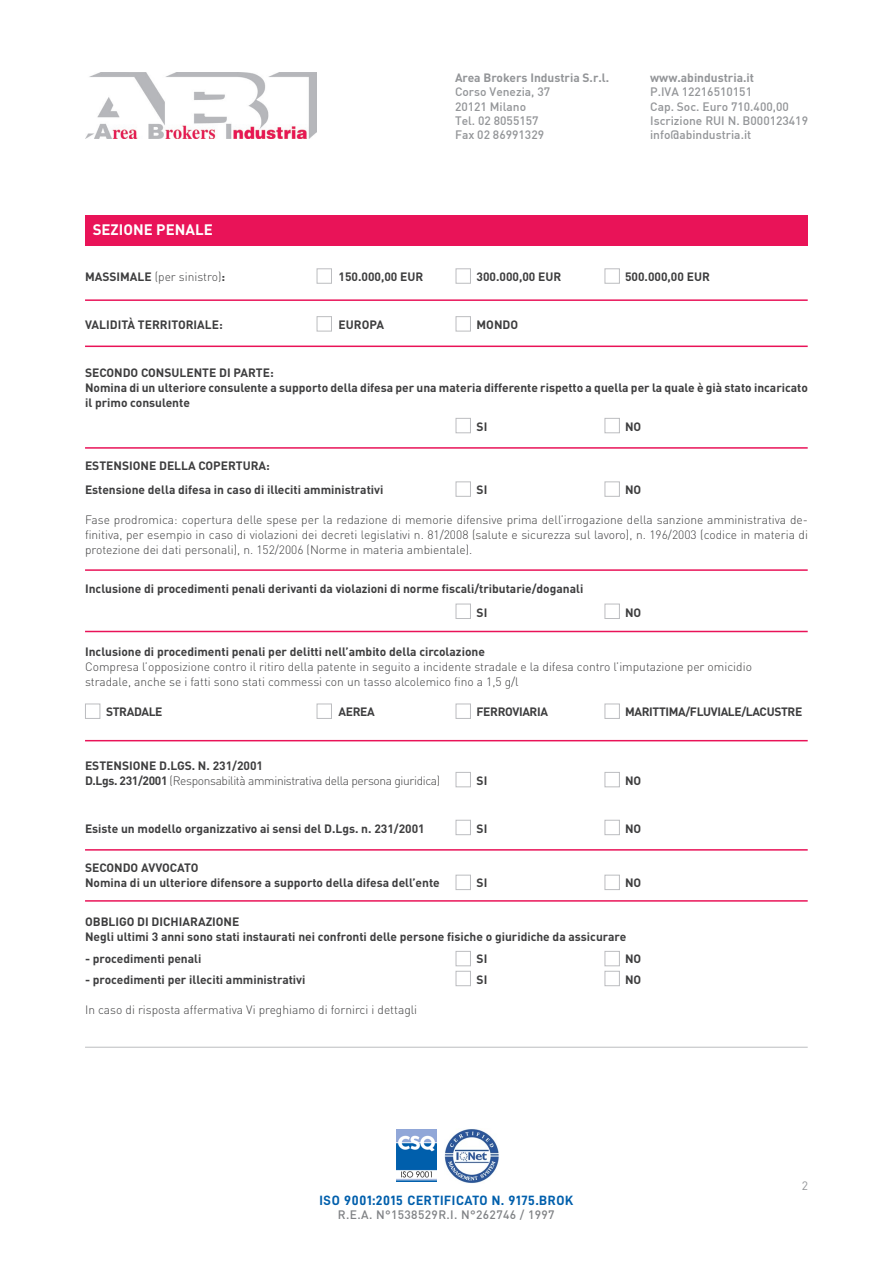
<style>
.page{position:relative;width:893px;height:1263px;background:#fff}
.page>*{position:absolute;margin:0;border:0;box-sizing:border-box;transform-origin:0 0}
.t1{font:700 15px "DIN";color:#fff}
.t2{font:13.5px "D DIN Bold";letter-spacing:.05em;color:#005fac}
.t3{font:700 12px/15px "DIN";color:#3e3e3f}
.t4{font:300 12px/15px "DIN";color:#3e3e3f;text-align:justify}
.t5{font:500 12px/14.2px "DIN";color:#939598}
.t6{font:300 12px "DIN";letter-spacing:-.03em;color:#3e3e3f}
.t7{font:700 12px "DIN";letter-spacing:-.03em;color:#3e3e3f}
.t8{font:700 12px "DIN";color:#939598}
.t9{font:500 12px "DIN";letter-spacing:.03em;color:#808285}
.t10{font:12px "DIN";color:#939598}
.s1{font-weight:700}
</style>
<div class="page">
<img style="left:445px;top:1129px;width:54px;height:54px">
<img style="left:396px;top:1130px;width:41px;height:52px">
<img style="left:85px;top:72px;width:232px;height:66px">
<div style="left:85px;top:215px;width:723px;height:30px;background:#e91358"></div>
<div style="left:456px;top:269px;width:15px;height:14px;border:1px solid #bcbdc0"></div>
<div style="left:605px;top:269px;width:15px;height:14px;border:1px solid #bcbdc0"></div>
<div style="left:317px;top:269px;width:15px;height:14px;border:1px solid #bcbdc0"></div>
<div style="left:456px;top:316px;width:15px;height:15px;border:1px solid #bcbdc0"></div>
<div style="left:317px;top:316px;width:15px;height:15px;border:1px solid #bcbdc0"></div>
<div style="left:605px;top:418px;width:15px;height:15px;border:1px solid #bcbdc0"></div>
<div style="left:456px;top:418px;width:15px;height:15px;border:1px solid #bcbdc0"></div>
<div style="left:605px;top:482px;width:15px;height:14px;border:1px solid #bcbdc0"></div>
<div style="left:456px;top:482px;width:15px;height:14px;border:1px solid #bcbdc0"></div>
<div style="left:605px;top:604px;width:15px;height:15px;border:1px solid #bcbdc0"></div>
<div style="left:456px;top:604px;width:15px;height:15px;border:1px solid #bcbdc0"></div>
<div style="left:456px;top:704px;width:15px;height:15px;border:1px solid #bcbdc0"></div>
<div style="left:605px;top:704px;width:15px;height:15px;border:1px solid #bcbdc0"></div>
<div style="left:317px;top:704px;width:15px;height:15px;border:1px solid #bcbdc0"></div>
<div style="left:85px;top:704px;width:15px;height:15px;border:1px solid #bcbdc0"></div>
<hr style="left:85px;top:447px;width:723px;height:2px;background:#e91358">
<hr style="left:85px;top:740px;width:723px;height:1px;background:#e91358">
<hr style="left:85px;top:299px;width:723px;height:2px;background:#e91358">
<hr style="left:85px;top:346px;width:723px;height:1px;background:#e91358">
<hr style="left:85px;top:569px;width:723px;height:2px;background:#e91358">
<hr style="left:85px;top:631px;width:723px;height:1px;background:#e91358">
<hr style="left:85px;top:849px;width:723px;height:2px;background:#e91358">
<div style="left:605px;top:772px;width:15px;height:15px;border:1px solid #bcbdc0"></div>
<div style="left:456px;top:772px;width:15px;height:15px;border:1px solid #bcbdc0"></div>
<div style="left:605px;top:820px;width:15px;height:15px;border:1px solid #bcbdc0"></div>
<div style="left:456px;top:820px;width:15px;height:15px;border:1px solid #bcbdc0"></div>
<div style="left:605px;top:875px;width:15px;height:15px;border:1px solid #bcbdc0"></div>
<div style="left:456px;top:875px;width:15px;height:15px;border:1px solid #bcbdc0"></div>
<div style="left:605px;top:951px;width:15px;height:15px;border:1px solid #bcbdc0"></div>
<div style="left:456px;top:951px;width:15px;height:15px;border:1px solid #bcbdc0"></div>
<div style="left:605px;top:971px;width:15px;height:15px;border:1px solid #bcbdc0"></div>
<div style="left:456px;top:971px;width:15px;height:15px;border:1px solid #bcbdc0"></div>
<hr style="left:85px;top:1047px;width:723px;height:1px;background:#bcbdc0">
<hr style="left:85px;top:900px;width:723px;height:2px;background:#e91358">
<p class="t8" style="left:455px;top:70px;width:156px">Area Brokers Industria S.r.l.</p>
<p class="t5" style="left:455px;top:84px;width:97px">Corso Venezia, 37<br>20121 Milano<br>Tel. 02 8055157<br>Fax 02 86991329</p>
<p class="t8" style="left:650px;top:70px;width:105px">www.abindustria.it</p>
<p class="t5" style="left:650px;top:84px;width:159px">P.IVA 12216510151<br>Cap. Soc. Euro 710.400,00<br>Iscrizione RUI N. B000123419 info@abindustria.it</p>
<p class="t1" style="left:93px;top:220px;width:122px">SEZIONE PENALE</p>
<p class="t4" style="left:85px;top:268px;width:142px"><span class="s1">MASSIMALE</span> (per sinistro)<span class="s1">:</span></p>
<p class="t3" style="left:339px;top:268px;width:86px">150.000,00 EUR</p>
<p class="t3" style="left:477px;top:268px;width:86px">300.000,00 EUR</p>
<p class="t3" style="left:625px;top:268px;width:86px">500.000,00 EUR</p>
<p class="t3" style="left:85px;top:316px;width:139px">VALIDITÀ TERRITORIALE:</p>
<p class="t3" style="left:339px;top:316px;width:47px">EUROPA</p>
<p class="t3" style="left:477px;top:316px;width:43px">MONDO</p>
<p class="t3" style="left:85px;top:364px;width:190px">SECONDO CONSULENTE DI PARTE:</p>
<p class="t3" style="left:85px;top:379px;width:724px">Nomina di un ulteriore consulente a supporto della difesa per una materia differente rispetto a quella per la quale è già stato incaricato il primo consulente</p>
<p class="t3" style="left:477px;top:418px;width:12px">SI</p>
<p class="t3" style="left:625px;top:418px;width:18px">NO</p>
<p class="t3" style="left:85px;top:457px;width:186px">ESTENSIONE DELLA COPERTURA:</p>
<p class="t3" style="left:85px;top:481px;width:300px">Estensione della difesa in caso di illeciti amministrativi</p>
<p class="t3" style="left:477px;top:481px;width:12px">SI</p>
<p class="t3" style="left:625px;top:481px;width:18px">NO</p>
<p class="t4" style="left:85px;top:511px;width:724px">Fase prodromica: copertura delle spese per la redazione di memorie difensive prima dell’irrogazione della sanzione amministrativa de&shy;finitiva, per esempio in caso di violazioni dei decreti legislativi n. 81/2008 (salute e sicurezza sul lavoro), n. 196/2003 (codice in materia di protezione dei dati personali), n. 152/2006 (Norme in materia ambientale).</p>
<p class="t3" style="left:85px;top:580px;width:500px">Inclusione di procedimenti penali derivanti da violazioni di norme fiscali/tributarie/doganali</p>
<p class="t3" style="left:477px;top:604px;width:12px">SI</p>
<p class="t3" style="left:625px;top:604px;width:18px">NO</p>
<p class="t3" style="left:85px;top:643px;width:401px">Inclusione di procedimenti penali per delitti nell’ambito della circolazione</p>
<p class="t4" style="left:85px;top:658px;width:668px">Compresa l’opposizione contro il ritiro della patente in seguito a incidente stradale e la difesa contro l’imputazione per omicidio</p>
<p class="t4" style="left:85px;top:673px;width:435px">stradale, anche se i fatti sono stati commessi con un tasso alcolemico fino a 1,5 g/l</p>
<p class="t7" style="left:106px;top:703px;width:58px">STRADALE</p>
<p class="t3" style="left:339px;top:703px;width:38px">AEREA</p>
<p class="t7" style="left:477px;top:703px;width:73px">FERROVIARIA</p>
<p class="t7" style="left:625px;top:703px;width:179px">MARITTIMA/FLUVIALE/LACUSTRE</p>
<p class="t3" style="left:85px;top:757px;width:180px">ESTENSIONE D.LGS. N. 231/2001</p>
<p class="t6" style="left:85px;top:772px;width:357px"><span class="s1">D.Lgs. 231/2001</span> (Responsabilità amministrativa della persona giuridica)</p>
<p class="t3" style="left:477px;top:772px;width:12px">SI</p>
<p class="t3" style="left:625px;top:772px;width:18px">NO</p>
<p class="t3" style="left:85px;top:820px;width:341px">Esiste un modello organizzativo ai sensi del D.Lgs. n. 231/2001</p>
<p class="t3" style="left:477px;top:820px;width:12px">SI</p>
<p class="t3" style="left:625px;top:820px;width:18px">NO</p>
<p class="t3" style="left:85px;top:859px;width:115px">SECONDO AVVOCATO</p>
<p class="t3" style="left:85px;top:874px;width:356px">Nomina di un ulteriore difensore a supporto della difesa dell’ente</p>
<p class="t3" style="left:477px;top:874px;width:12px">SI</p>
<p class="t3" style="left:625px;top:874px;width:18px">NO</p>
<p class="t3" style="left:85px;top:913px;width:156px">OBBLIGO DI DICHIARAZIONE</p>
<p class="t3" style="left:85px;top:928px;width:543px">Negli ultimi 3 anni sono stati instaurati nei confronti delle persone fisiche o giuridiche da assicurare</p>
<p class="t3" style="left:85px;top:951px;width:118px">- procedimenti penali</p>
<p class="t3" style="left:477px;top:951px;width:12px">SI</p>
<p class="t3" style="left:625px;top:951px;width:18px">NO</p>
<p class="t3" style="left:85px;top:972px;width:222px">- procedimenti per illeciti amministrativi</p>
<p class="t3" style="left:477px;top:972px;width:12px">SI</p>
<p class="t3" style="left:625px;top:972px;width:18px">NO</p>
<p class="t4" style="left:85px;top:1002px;width:334px">In caso di risposta affermativa Vi preghiamo di fornirci i dettagli</p>
<p class="t2" style="left:319px;top:1193px;width:255px">ISO 9001:2015 CERTIFICATO N. 9175.BROK</p>
<p class="t9" style="left:338px;top:1207px;width:218px">R.E.A. N°1538529R.I. N°262746 / 1997</p>
<p class="t10" style="left:802px;top:1178px;width:8px">2</p>
</div>
